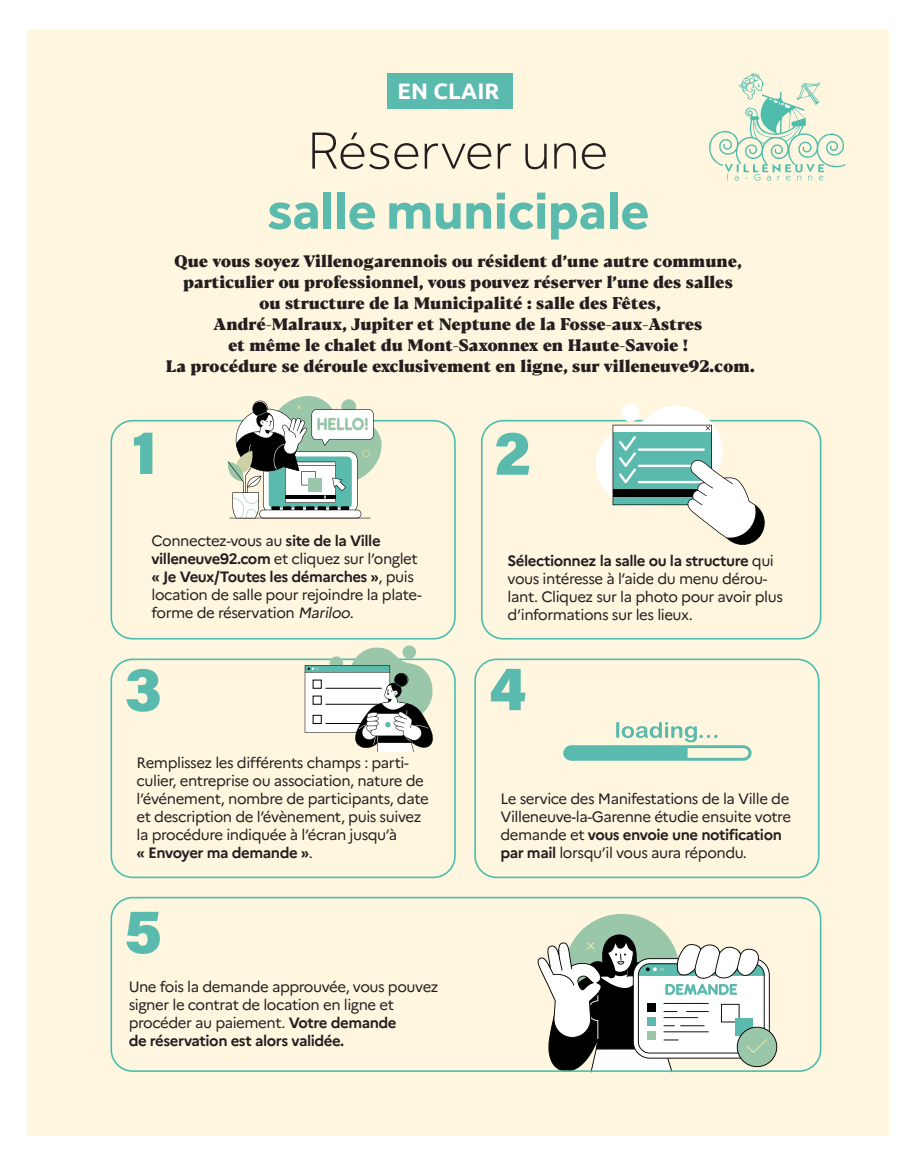
<style>
.page{position:relative;width:915px;height:1166px;background:#fff}
.page>*{position:absolute;margin:0;border:0;box-sizing:border-box;transform-origin:0 0}
.t1{font:700 54px/60px "Effra";color:#5bbaae;text-align:center}
.t2{font:700 22.35px "Ubuntu";color:#fff}
.t3{font:800 16.5px/21px "Blacker Pro Text";color:#231f20;text-align:center}
.t4{font:15px/18px "Marianne";letter-spacing:-.03em;color:#231f20}
.s1{font-weight:300;color:#231f20}
.s2{font-weight:700}
.s3{font-style:italic}
</style>
<div class="page">
<div style="left:27px;top:30px;width:861px;height:1105px;background:#fff6df"></div>
<div style="left:564px;top:913px;width:115px;height:116px;background:#9ac7a9;border-radius:50%"></div>
<svg style="left:535px;top:934px;width:242px;height:138px"></svg>
<div style="left:387px;top:73px;width:126px;height:35px;background:#5bbaae"></div>
<svg style="left:126px;top:911px;width:34px;height:42px"></svg>
<svg style="left:126px;top:668px;width:34px;height:43px"></svg>
<svg style="left:134px;top:432px;width:18px;height:42px"></svg>
<svg style="left:496px;top:432px;width:33px;height:42px"></svg>
<svg style="left:490px;top:668px;width:35px;height:42px"></svg>
<div style="left:110px;top:420px;width:345px;height:219px;border:2px solid #4ebdae;border-radius:21px"></div>
<div style="left:110px;top:658px;width:345px;height:219px;border:2px solid #4ebdae;border-radius:21px"></div>
<div style="left:110px;top:896px;width:711px;height:175px;border:2px solid #4ebdae;border-radius:21px"></div>
<div style="left:481px;top:420px;width:340px;height:219px;border:2px solid #4ebdae;border-radius:21px"></div>
<div style="left:474px;top:658px;width:345px;height:219px;border:2px solid #4ebdae;border-radius:21px"></div>
<svg style="left:225px;top:396px;width:157px;height:122px"></svg>
<svg style="left:595px;top:403px;width:172px;height:142px"></svg>
<svg style="left:304px;top:646px;width:130px;height:105px"></svg>
<svg style="left:563px;top:721px;width:188px;height:39px"></svg>
<svg style="left:709px;top:73px;width:136px;height:107px"></svg>
<p class="t2" style="left:397px;top:77px;width:103px">EN CLAIR</p>
<p class="t1" style="left:266px;top:120px;width:384px"><span class="s1">Réserver une </span>salle municipale</p>
<p class="t3" style="left:166px;top:249px;width:590px">Que vous soyez Villenogarennois ou résident d’une autre commune, particulier ou professionnel, vous pouvez réserver l’une des salles<br>ou structure de la Municipalité : salle des Fêtes,<br>André-Malraux, Jupiter et Neptune de la Fosse-aux-Astres<br>et même le chalet du Mont-Saxonnex en Haute-Savoie !<br>La procédure se déroule exclusivement en ligne, sur villeneuve92.com.</p>
<p class="t4" style="left:151px;top:530px;width:271px">Connectez-vous au <span class="s2">site de la Ville villeneuve92.com</span> et cliquez sur l’onglet <span class="s2">« Je Veux/Toutes les démarches »</span>, puis location de salle pour rejoindre la plate&shy;forme de réservation <span class="s3">Mariloo</span>.</p>
<p class="t4" style="left:137px;top:752px;width:293px">Remplissez les différents champs : parti&shy;culier, entreprise ou association, nature de l’événement, nombre de participants, date et description de l’évènement, puis suivez la procédure indiquée à l’écran jusqu’à<br><span class="s2">« Envoyer ma demande »</span>.</p>
<p class="t4" style="left:129px;top:976px;width:311px">Une fois la demande approuvée, vous pouvez signer le contrat de location en ligne et procéder au paiement. <span class="s2">Votre demande<br>de réservation est alors validée.</span></p>
<p class="t4" style="left:507px;top:550px;width:277px"><span class="s2">Sélectionnez la salle ou la structure</span> qui vous intéresse à l’aide du menu dérou&shy;lant. Cliquez sur la photo pour avoir plus d’informations sur les lieux.</p>
<p class="t4" style="left:500px;top:788px;width:292px">Le service des Manifestations de la Ville de Villeneuve-la-Garenne étudie ensuite votre demande et <span class="s2">vous envoie une notification par mail</span> lorsqu’il vous aura répondu.</p>
</div>
